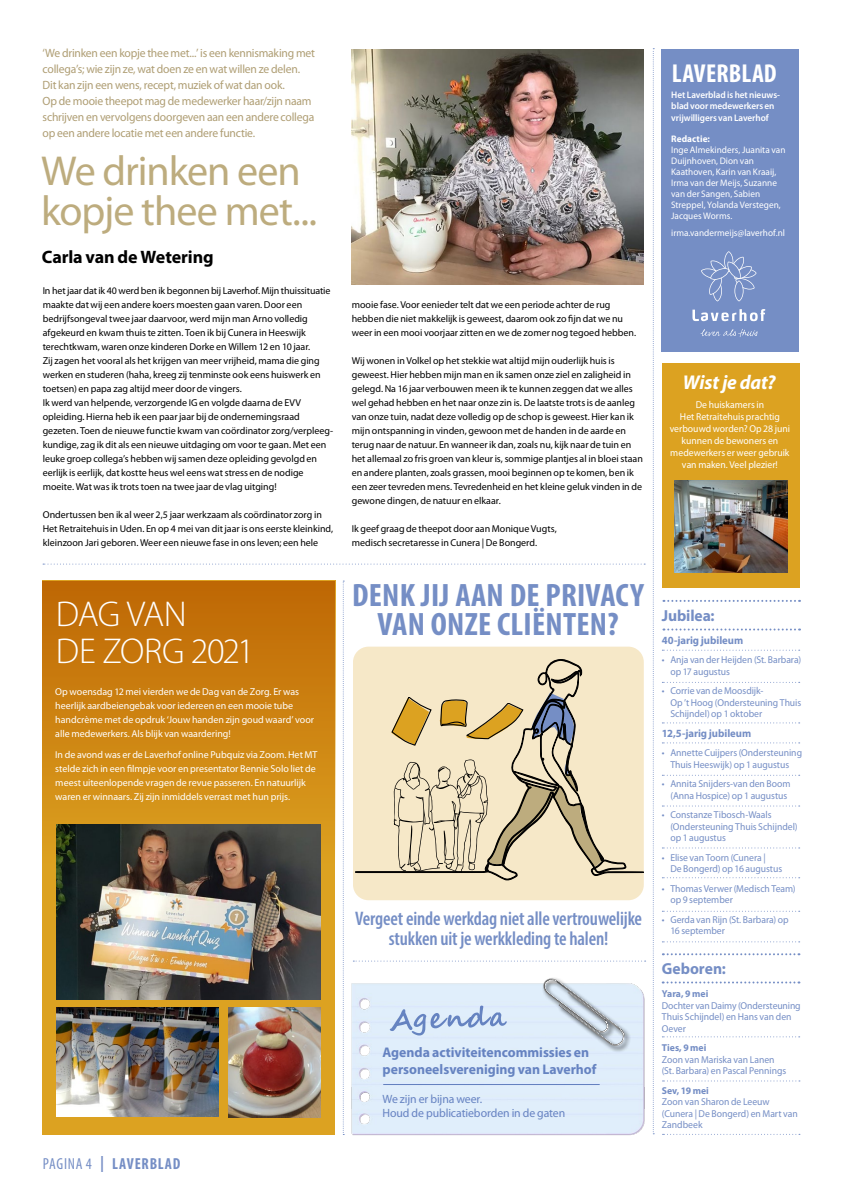
<style>
.page{position:relative;width:842px;height:1191px;background:#fff}
.page>*{position:absolute;margin:0;border:0;box-sizing:border-box;transform-origin:0 0}
.t1{font:42px/40px "Myriad Pro";letter-spacing:-.02em;color:#bdac7e}
.t2{font:300 36px/37px "Myriad Pro";letter-spacing:-.035em;color:#fff}
.t3{font:700 condensed 32.5px/29.9px "Myriad Pro";letter-spacing:.01em;color:#758ec5;text-align:center}
.t4{font:700 condensed 26px "Myriad Pro";letter-spacing:.005em;color:#fff}
.t5{font:italic 700 20px "Myriad Pro";letter-spacing:-.005em;color:#fff}
.t6{font:600 condensed 19.7px/19.7px "Myriad Pro";letter-spacing:-.01em;color:#758ec5;text-align:center}
.t7{font:700 18px "Myriad Pro";letter-spacing:-.005em;color:#000}
.t8{font:700 condensed 16px "Myriad Pro";letter-spacing:.05em;color:#758ec5}
.t9{font:700 16px "Myriad Pro";letter-spacing:-.005em;color:#758ec5}
.t10{font:700 14px/17px "Myriad Pro";letter-spacing:-.005em;color:#758ec5}
.t11{font:12px/16px "Myriad Pro";letter-spacing:-.015em;color:#af9e74}
.t12{font:12px/14px "Myriad Pro";letter-spacing:-.005em;color:#758ec5}
.t13{font:700 11px "Myriad Pro";color:#758ec5}
.t14{font:10px/14px "Myriad Pro";color:#000}
.t15{font:10px/11.5px "Myriad Pro";letter-spacing:-.005em;color:#758ec5}
.t16{font:10px/14px "Myriad Pro";color:#fff}
.t17{font:700 10px "Myriad Pro";letter-spacing:.005em;color:#758ec5}
.t18{font:9.5px/11px "Myriad Pro";letter-spacing:.005em;color:#fff}
.t19{font:600 9.5px/11.5px "Myriad Pro";letter-spacing:-.005em;color:#fff}
.t20{font:700 9.5px "Myriad Pro";letter-spacing:.01em;color:#fff}
.s1{font-weight:400}
</style>
<div class="page">
<svg style="left:653px;top:48px;width:1px;height:1086px"></svg>
<svg style="left:663px;top:600px;width:137px;height:2px"></svg>
<svg style="left:663px;top:628px;width:137px;height:2px"></svg>
<svg style="left:662px;top:682px;width:138px;height:1px"></svg>
<svg style="left:662px;top:722px;width:138px;height:1px"></svg>
<svg style="left:662px;top:774px;width:138px;height:1px"></svg>
<svg style="left:662px;top:742px;width:138px;height:1px"></svg>
<svg style="left:662px;top:805px;width:138px;height:1px"></svg>
<svg style="left:662px;top:847px;width:138px;height:1px"></svg>
<svg style="left:662px;top:941px;width:138px;height:1px"></svg>
<svg style="left:662px;top:910px;width:138px;height:1px"></svg>
<svg style="left:662px;top:877px;width:138px;height:1px"></svg>
<svg style="left:662px;top:649px;width:138px;height:1px"></svg>
<svg style="left:662px;top:1036px;width:138px;height:1px"></svg>
<svg style="left:663px;top:953px;width:136px;height:2px"></svg>
<svg style="left:663px;top:981px;width:136px;height:2px"></svg>
<svg style="left:662px;top:1080px;width:138px;height:1px"></svg>
<img style="left:342px;top:972px;width:312px;height:136px">
<img style="left:347px;top:1087px;width:301px;height:49px">
<svg style="left:390px;top:1005px;width:117px;height:30px;background:#c4d5ed"></svg>
<hr style="left:383px;top:1084px;width:217px;height:1px;background:#758ec5">
<div style="left:542px;top:976px;width:89px;height:76px;background:#000;opacity:.75"></div>
<svg style="left:543px;top:978px;width:82px;height:69px;background:#cfdae5"></svg>
<div style="left:662px;top:49px;width:137px;height:302px;background:#758ec5"></div>
<svg style="left:692px;top:309px;width:73px;height:12px"></svg>
<svg style="left:701px;top:329px;width:57px;height:8px"></svg>
<svg style="left:701px;top:251px;width:56px;height:50px"></svg>
<div style="left:353px;top:646px;width:291px;height:254px;background:#f6e8c8;border-radius:15px"></div>
<svg style="left:355px;top:659px;width:289px;height:221px"></svg>
<svg style="left:394px;top:757px;width:208px;height:115px"></svg>
<svg style="left:391px;top:697px;width:41px;height:49px"></svg>
<svg style="left:439px;top:699px;width:84px;height:40px"></svg>
<svg style="left:343px;top:580px;width:1px;height:555px"></svg>
<div style="left:43px;top:580px;width:292px;height:554px;background:#dca221"></div>
<div style="left:43px;top:580px;width:292px;height:284px;background:linear-gradient(to bottom,#be6604,#dca120)"></div>
<img style="left:56px;top:824px;width:264px;height:175px">
<img style="left:57px;top:1007px;width:161px;height:109px">
<img style="left:228px;top:1007px;width:92px;height:110px">
<svg style="left:43px;top:563px;width:602px;height:1px"></svg>
<svg style="left:353px;top:960px;width:293px;height:1px"></svg>
<img style="left:352px;top:49px;width:291px;height:235px">
<div style="left:662px;top:363px;width:137px;height:225px;background:#dca221"></div>
<img style="left:674px;top:481px;width:113px;height:92px">
<p class="t11" style="left:43px;top:45px;width:274px">‘We drinken een kopje thee met...’ is een kennismaking met collega’s; wie zijn ze, wat doen ze en wat willen ze delen.<br>Dit kan zijn een wens, recept, muziek of wat dan ook.<br>Op de mooie theepot mag de medewerker haar/zijn naam schrijven en vervolgens doorgeven aan een andere collega op een andere locatie met een andere functie.</p>
<h1 class="t1" style="left:41px;top:151px;width:277px">We drinken een kopje thee met...</h1>
<h3 class="t7" style="left:42px;top:245px;width:173px">Carla van de Wetering</h3>
<p class="t14" style="left:43px;top:283px;width:292px">In het jaar dat ik 40 werd ben ik begonnen bij Laverhof. Mijn thuissituatie maakte dat wij een andere koers moesten gaan varen. Door een bedrijfsongeval twee jaar daarvoor, werd mijn man Arno volledig afgekeurd en kwam thuis te zitten. Toen ik bij Cunera in Heeswijk terechtkwam, waren onze kinderen Dorke en Willem 12 en 10 jaar.<br>Zij zagen het vooral als het krijgen van meer vrijheid, mama die ging werken en studeren (haha, kreeg zij tenminste ook eens huiswerk en toetsen) en papa zag altijd meer door de vingers.<br>Ik werd van helpende, verzorgende IG en volgde daarna de EVV opleiding. Hierna heb ik een paar jaar bij de ondernemingsraad gezeten. Toen de nieuwe functie kwam van coördinator zorg/verpleeg&shy;kundige, zag ik dit als een nieuwe uitdaging om voor te gaan. Met een leuke groep collega’s hebben wij samen deze opleiding gevolgd en eerlijk is eerlijk, dat kostte heus wel eens wat stress en de nodige moeite. Wat was ik trots toen na twee jaar de vlag uitging!</p>
<p class="t14" style="left:43px;top:507px;width:292px">Ondertussen ben ik al weer 2,5 jaar werkzaam als coördinator zorg in<br>Het Retraitehuis in Uden. En op 4 mei van dit jaar is ons eerste kleinkind, kleinzoon Jari geboren. Weer een nieuwe fase in ons leven; een hele</p>
<h2 class="t2" style="left:56px;top:596px;width:201px">DAG VAN<br>DE ZORG 2021</h2>
<p class="t16" style="left:55px;top:684px;width:260px">Op woensdag 12 mei vierden we de Dag van de Zorg. Er was heerlijk aardbeiengebak voor iedereen en een mooie tube handcrème met de opdruk ‘Jouw handen zijn goud waard’ voor alle medewerkers. Als blijk van waardering!</p>
<p class="t16" style="left:55px;top:747px;width:264px">In de avond was er de Laverhof online Pubquiz via Zoom. Het MT stelde zich in een filmpje voor en presentator Bennie Solo liet de meest uiteenlopende vragen de revue passeren. En natuurlijk waren er winnaars. Zij zijn inmiddels verrast met hun prijs.</p>
<h3 class="t8" style="left:43px;top:1153px;width:139px"><span class="s1">PAGINA 4</span> | LAVERBLAD</h3>
<h3 class="t4" style="left:672px;top:57px;width:106px">LAVERBLAD</h3>
<p class="t19" style="left:671px;top:88px;width:110px">Het Laverblad is het nieuws&shy;blad voor medewerkers en vrijwilligers van Laverhof</p>
<p class="t20" style="left:671px;top:133px;width:40px">Redactie:</p>
<p class="t18" style="left:671px;top:144px;width:116px">Inge Almekinders, Juanita van<br>Duijnhoven, Dion van<br>Kaathoven, Karin van Kraaij,<br>Irma van der Meijs, Suzanne van der Sangen, Sabien<br>Streppel, Yolanda Verstegen,<br>Jacques Worms.</p>
<p class="t18" style="left:671px;top:227px;width:115px">irma.vandermeijs@laverhof.nl</p>
<p class="t14" style="left:352px;top:297px;width:286px">mooie fase. Voor eenieder telt dat we een periode achter de rug hebben die niet makkelijk is geweest, daarom ook zo fijn dat we nu weer in een mooi voorjaar zitten en we de zomer nog tegoed hebben.</p>
<p class="t14" style="left:352px;top:353px;width:293px">Wij wonen in Volkel op het stekkie wat altijd mijn ouderlijk huis is geweest. Hier hebben mijn man en ik samen onze ziel en zaligheid in gelegd. Na 16 jaar verbouwen meen ik te kunnen zeggen dat we alles wel gehad hebben en het naar onze zin is. De laatste trots is de aanleg van onze tuin, nadat deze volledig op de schop is geweest. Hier kan ik mijn ontspanning in vinden, gewoon met de handen in de aarde en terug naar de natuur. En wanneer ik dan, zoals nu, kijk naar de tuin en het allemaal zo fris groen van kleur is, sommige plantjes al in bloei staan en andere planten, zoals grassen, mooi beginnen op te komen, ben ik een zeer tevreden mens. Tevredenheid en het kleine geluk vinden in de gewone dingen, de natuur en elkaar.</p>
<p class="t14" style="left:352px;top:521px;width:207px">Ik geef graag de theepot door aan Monique Vugts, medisch secretaresse in Cunera | De Bongerd.</p>
<h3 class="t3" style="left:352px;top:579px;width:293px">DENK JIJ AAN DE PRIVACY<br>VAN ONZE CLIËNTEN?</h3>
<h3 class="t6" style="left:355px;top:908px;width:288px">Vergeet einde werkdag niet alle vertrouwelijke stukken uit je werkkleding te halen!</h3>
<h3 class="t10" style="left:382px;top:1043px;width:215px">Agenda activiteitencommissies en personeelsvereniging van Laverhof</h3>
<p class="t12" style="left:382px;top:1092px;width:184px">We zijn er bijna weer.<br>Houd de publicatieborden in de gaten</p>
<h3 class="t5" style="left:683px;top:369px;width:94px">Wist je dat?</h3>
<p class="t16" style="left:670px;top:399px;width:122px;line-height:12px;text-align:center">De huiskamers in<br>Het Retraitehuis prachtig verbouwd worden? Op 28 juni kunnen de bewoners en medewerkers er weer gebruik van maken. Veel plezier!</p>
<h3 class="t9" style="left:662px;top:604px;width:54px">Jubilea:</h3>
<p class="t13" style="left:662px;top:632px;width:83px">40-jarig jubileum</p>
<p class="t15" style="left:670px;top:654px;width:132px;text-indent:-9px">• Anja van der Heijden (St. Barbara) op 17 augustus</p>
<p class="t15" style="left:670px;top:685px;width:132px;text-indent:-9px">• Corrie van de Moosdijk-<br>Op ’t Hoog (Ondersteuning Thuis<br>Schijndel) op 1 oktober</p>
<p class="t13" style="left:662px;top:725px;width:91px">12,5-jarig jubileum</p>
<p class="t15" style="left:662px;top:747px;width:142px;text-align:center">• Annette Cuijpers (Ondersteuning<br>Thuis Heeswijk) op 1 augustus</p>
<p class="t15" style="left:662px;top:778px;width:130px;text-align:center">• Annita Snijders-van den Boom (Anna Hospice) op 1 augustus</p>
<p class="t15" style="left:670px;top:809px;width:129px;text-indent:-9px">• Constanze Tibosch-Waals (Ondersteuning Thuis Schijndel) op 1 augustus</p>
<p class="t15" style="left:670px;top:851px;width:113px;text-indent:-9px">• Elise van Toorn (Cunera |<br>De Bongerd) op 16 augustus</p>
<p class="t15" style="left:670px;top:882px;width:127px;text-indent:-9px">• Thomas Verwer (Medisch Team) op 9 september</p>
<p class="t15" style="left:670px;top:913px;width:120px;text-indent:-9px">• Gerda van Rijn (St. Barbara) op<br>16 september</p>
<h3 class="t9" style="left:662px;top:958px;width:66px">Geboren:</h3>
<p class="t17" style="left:662px;top:987px;width:48px">Yara, 9 mei</p>
<p class="t15" style="left:662px;top:999px;width:140px">Dochter van Daimy (Ondersteuning<br>Thuis Schijndel) en Hans van den<br>Oever</p>
<p class="t17" style="left:662px;top:1041px;width:46px">Ties, 9 mei</p>
<p class="t15" style="left:662px;top:1053px;width:126px">Zoon van Mariska van Lanen (St. Barbara) en Pascal Pennings</p>
<p class="t17" style="left:662px;top:1083px;width:49px">Sev, 19 mei</p>
<p class="t15" style="left:662px;top:1095px;width:138px">Zoon van Sharon de Leeuw (Cunera | De Bongerd) en Mart van<br>Zandbeek</p>
</div>
